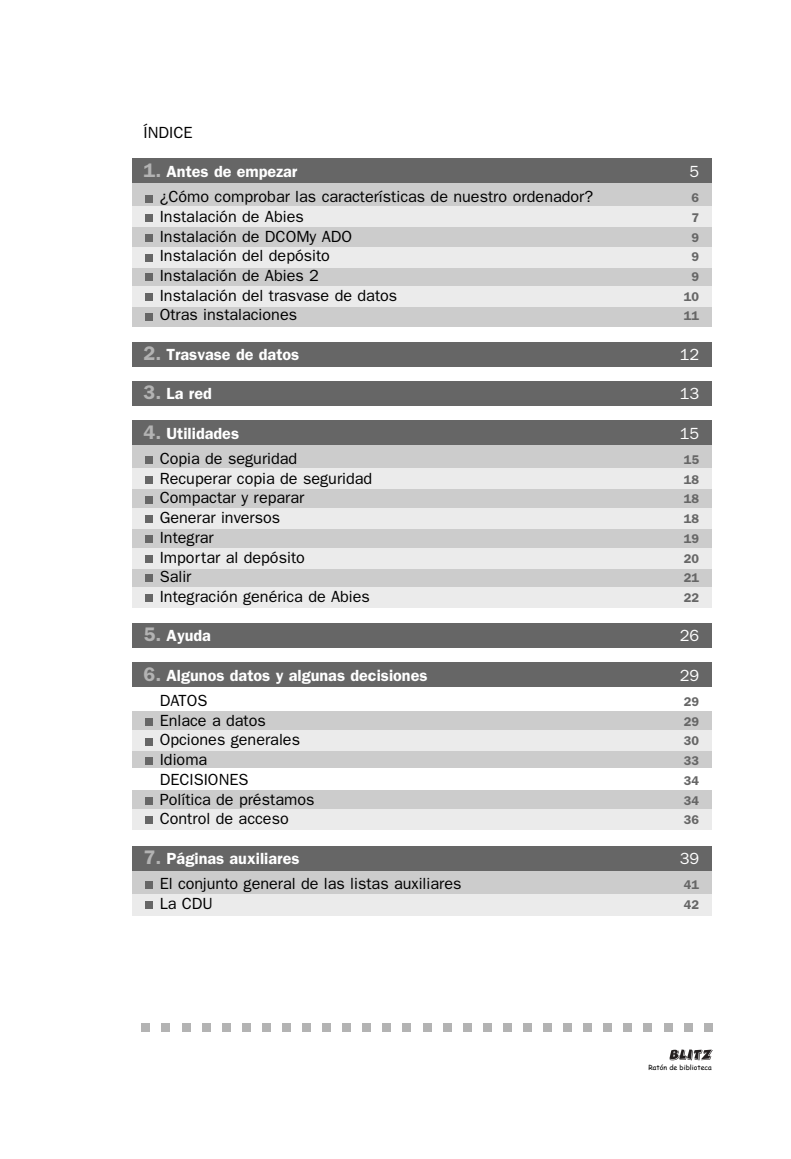
<style>
.page{position:relative;width:791px;height:1159px;background:#fff}
.page>*{position:absolute;margin:0;border:0;box-sizing:border-box;transform-origin:0 0}
.t1{font:16.1px "Franklin Gothic";color:#000}
.t2{font:600 16.1px "Franklin Gothic";color:#fff}
.t3{font:16.1px "Franklin Gothic";color:#fff}
.t4{font:600 12.6px "Franklin Gothic";color:#666}
.t5{font:7px "Comic Sans MS";color:#000}
.s1{font-size:19.6px;color:#b3b3b3}
</style>
<div class="page">
<div style="left:126px;top:158px;width:586px;height:169px;background:#ccc"></div>
<div style="left:126px;top:440px;width:586px;height:164px;background:#ccc"></div>
<div style="left:126px;top:711px;width:586px;height:57px;background:#ccc"></div>
<div style="left:126px;top:858px;width:586px;height:56px;background:#ccc"></div>
<div style="left:126px;top:158px;width:586px;height:25px;background:#666"></div>
<div style="left:126px;top:247px;width:586px;height:21px;background:#ebebeb"></div>
<div style="left:126px;top:206px;width:586px;height:21px;background:#ebebeb"></div>
<div style="left:126px;top:286px;width:586px;height:20px;background:#ebebeb"></div>
<div style="left:126px;top:730px;width:586px;height:20px;background:#ebebeb"></div>
<div style="left:126px;top:790px;width:586px;height:34px;background:#ccc"></div>
<div style="left:126px;top:808px;width:586px;height:21px;background:#ebebeb"></div>
<div style="left:126px;top:508px;width:586px;height:21px;background:#ebebeb"></div>
<div style="left:126px;top:468px;width:586px;height:21px;background:#ebebeb"></div>
<div style="left:126px;top:548px;width:586px;height:20px;background:#ebebeb"></div>
<div style="left:126px;top:588px;width:586px;height:20px;background:#ebebeb"></div>
<div style="left:126px;top:893px;width:586px;height:22px;background:#ebebeb"></div>
<div style="left:126px;top:420px;width:586px;height:25px;background:#666"></div>
<div style="left:126px;top:623px;width:586px;height:25px;background:#666"></div>
<div style="left:126px;top:662px;width:586px;height:25px;background:#666"></div>
<div style="left:126px;top:846px;width:586px;height:25px;background:#666"></div>
<div style="left:126px;top:381px;width:586px;height:25px;background:#666"></div>
<div style="left:126px;top:342px;width:586px;height:24px;background:#666"></div>
<div style="left:145px;top:901px;width:8px;height:7px;background:#666"></div>
<div style="left:145px;top:881px;width:8px;height:8px;background:#666"></div>
<div style="left:145px;top:816px;width:8px;height:8px;background:#666"></div>
<div style="left:145px;top:797px;width:8px;height:7px;background:#666"></div>
<div style="left:145px;top:757px;width:8px;height:8px;background:#666"></div>
<div style="left:145px;top:738px;width:8px;height:7px;background:#666"></div>
<div style="left:145px;top:718px;width:8px;height:7px;background:#666"></div>
<div style="left:145px;top:594px;width:8px;height:8px;background:#666"></div>
<div style="left:145px;top:574px;width:8px;height:8px;background:#666"></div>
<div style="left:145px;top:555px;width:8px;height:7px;background:#666"></div>
<div style="left:145px;top:535px;width:8px;height:8px;background:#666"></div>
<div style="left:145px;top:515px;width:8px;height:8px;background:#666"></div>
<div style="left:145px;top:496px;width:8px;height:7px;background:#666"></div>
<div style="left:145px;top:476px;width:8px;height:8px;background:#666"></div>
<div style="left:145px;top:456px;width:8px;height:8px;background:#666"></div>
<div style="left:145px;top:313px;width:8px;height:7px;background:#666"></div>
<div style="left:145px;top:293px;width:8px;height:8px;background:#666"></div>
<div style="left:145px;top:273px;width:8px;height:8px;background:#666"></div>
<div style="left:145px;top:254px;width:8px;height:7px;background:#666"></div>
<div style="left:145px;top:234px;width:8px;height:8px;background:#666"></div>
<div style="left:145px;top:214px;width:8px;height:8px;background:#666"></div>
<div style="left:145px;top:195px;width:8px;height:7px;background:#666"></div>
<div style="left:142px;top:1023px;width:8px;height:9px;background:#b3b3b3"></div>
<div style="left:162px;top:1023px;width:8px;height:9px;background:#b3b3b3"></div>
<div style="left:182px;top:1023px;width:8px;height:9px;background:#b3b3b3"></div>
<div style="left:202px;top:1023px;width:8px;height:9px;background:#b3b3b3"></div>
<div style="left:222px;top:1023px;width:8px;height:9px;background:#b3b3b3"></div>
<div style="left:242px;top:1023px;width:8px;height:9px;background:#b3b3b3"></div>
<div style="left:262px;top:1023px;width:8px;height:9px;background:#b3b3b3"></div>
<div style="left:282px;top:1023px;width:8px;height:9px;background:#b3b3b3"></div>
<div style="left:302px;top:1023px;width:9px;height:9px;background:#b3b3b3"></div>
<div style="left:323px;top:1023px;width:8px;height:9px;background:#b3b3b3"></div>
<div style="left:343px;top:1023px;width:8px;height:9px;background:#b3b3b3"></div>
<div style="left:363px;top:1023px;width:8px;height:9px;background:#b3b3b3"></div>
<div style="left:383px;top:1023px;width:8px;height:9px;background:#b3b3b3"></div>
<div style="left:403px;top:1023px;width:8px;height:9px;background:#b3b3b3"></div>
<div style="left:423px;top:1023px;width:8px;height:9px;background:#b3b3b3"></div>
<div style="left:443px;top:1023px;width:8px;height:9px;background:#b3b3b3"></div>
<div style="left:463px;top:1023px;width:8px;height:9px;background:#b3b3b3"></div>
<div style="left:483px;top:1023px;width:8px;height:9px;background:#b3b3b3"></div>
<div style="left:503px;top:1023px;width:8px;height:9px;background:#b3b3b3"></div>
<div style="left:523px;top:1023px;width:8px;height:9px;background:#b3b3b3"></div>
<div style="left:543px;top:1023px;width:9px;height:9px;background:#b3b3b3"></div>
<div style="left:564px;top:1023px;width:8px;height:9px;background:#b3b3b3"></div>
<div style="left:584px;top:1023px;width:8px;height:9px;background:#b3b3b3"></div>
<div style="left:604px;top:1023px;width:8px;height:9px;background:#b3b3b3"></div>
<div style="left:624px;top:1023px;width:8px;height:9px;background:#b3b3b3"></div>
<div style="left:644px;top:1023px;width:8px;height:9px;background:#b3b3b3"></div>
<div style="left:664px;top:1023px;width:8px;height:9px;background:#b3b3b3"></div>
<div style="left:684px;top:1023px;width:8px;height:9px;background:#b3b3b3"></div>
<div style="left:704px;top:1023px;width:8px;height:9px;background:#b3b3b3"></div>
<div style="left:111px;top:125px;width:21px;height:902px;background:#fff"></div>
<svg style="left:669px;top:1049px;width:44px;height:11px"></svg>
<p class="t1" style="left:144px;top:126px;width:50px">ÍNDICE</p>
<p class="t2" style="left:144px;top:166px;width:155px"><span class="s1">1.</span> Antes de empezar</p>
<p class="t3" style="left:689px;top:166px;width:11px">5</p>
<p class="t1" style="left:160px;top:191px;width:435px">¿Cómo comprobar las características de nuestro ordenador?</p>
<p class="t4" style="left:692px;top:194px;width:9px">6</p>
<p class="t1" style="left:160px;top:211px;width:146px">Instalación de Abies</p>
<p class="t4" style="left:692px;top:213px;width:9px">7</p>
<p class="t1" style="left:160px;top:230px;width:194px">Instalación de DCOMy ADO</p>
<p class="t4" style="left:692px;top:233px;width:9px">9</p>
<p class="t1" style="left:160px;top:250px;width:172px">Instalación del depósito</p>
<p class="t4" style="left:692px;top:253px;width:9px">9</p>
<p class="t1" style="left:160px;top:270px;width:161px">Instalación de Abies 2</p>
<p class="t4" style="left:692px;top:272px;width:9px">9</p>
<p class="t1" style="left:160px;top:290px;width:239px">Instalación del trasvase de datos</p>
<p class="t4" style="left:684px;top:292px;width:17px">10</p>
<p class="t1" style="left:160px;top:309px;width:139px">Otras instalaciones</p>
<p class="t4" style="left:684px;top:312px;width:17px">11</p>
<p class="t2" style="left:144px;top:349px;width:157px"><span class="s1">2.</span> Trasvase de datos</p>
<p class="t3" style="left:680px;top:349px;width:21px">12</p>
<p class="t2" style="left:144px;top:388px;width:70px"><span class="s1">3.</span> La red</p>
<p class="t3" style="left:680px;top:388px;width:21px">13</p>
<p class="t2" style="left:144px;top:427px;width:97px"><span class="s1">4.</span> Utilidades</p>
<p class="t3" style="left:680px;top:427px;width:21px">15</p>
<p class="t1" style="left:160px;top:453px;width:139px">Copia de seguridad</p>
<p class="t4" style="left:684px;top:455px;width:17px">15</p>
<p class="t1" style="left:160px;top:472px;width:214px">Recuperar copia de seguridad</p>
<p class="t4" style="left:684px;top:475px;width:17px">18</p>
<p class="t1" style="left:160px;top:492px;width:146px">Compactar y reparar</p>
<p class="t4" style="left:684px;top:495px;width:17px">18</p>
<p class="t1" style="left:160px;top:512px;width:122px">Generar inversos</p>
<p class="t4" style="left:684px;top:514px;width:17px">18</p>
<p class="t1" style="left:160px;top:531px;width:56px">Integrar</p>
<p class="t4" style="left:684px;top:534px;width:17px">19</p>
<p class="t1" style="left:160px;top:551px;width:147px">Importar al depósito</p>
<p class="t4" style="left:684px;top:554px;width:17px">20</p>
<p class="t1" style="left:160px;top:571px;width:33px">Salir</p>
<p class="t4" style="left:684px;top:573px;width:17px">21</p>
<p class="t1" style="left:160px;top:591px;width:212px">Integración genérica de Abies</p>
<p class="t4" style="left:684px;top:593px;width:17px">22</p>
<p class="t2" style="left:144px;top:630px;width:69px"><span class="s1">5.</span> Ayuda</p>
<p class="t3" style="left:680px;top:630px;width:21px">26</p>
<p class="t2" style="left:144px;top:669px;width:285px"><span class="s1">6.</span> Algunos datos y algunas decisiones</p>
<p class="t3" style="left:680px;top:669px;width:21px">29</p>
<p class="t1" style="left:160px;top:695px;width:49px">DATOS</p>
<p class="t4" style="left:684px;top:697px;width:17px">29</p>
<p class="t1" style="left:160px;top:714px;width:108px">Enlace a datos</p>
<p class="t4" style="left:684px;top:717px;width:17px">29</p>
<p class="t1" style="left:160px;top:734px;width:142px">Opciones generales</p>
<p class="t4" style="left:684px;top:736px;width:17px">30</p>
<p class="t1" style="left:160px;top:754px;width:49px">Idioma</p>
<p class="t4" style="left:684px;top:756px;width:17px">33</p>
<p class="t1" style="left:160px;top:773px;width:90px">DECISIONES</p>
<p class="t4" style="left:684px;top:776px;width:17px">34</p>
<p class="t1" style="left:160px;top:793px;width:156px">Política de préstamos</p>
<p class="t4" style="left:684px;top:796px;width:17px">34</p>
<p class="t1" style="left:160px;top:813px;width:131px">Control de acceso</p>
<p class="t4" style="left:684px;top:815px;width:17px">36</p>
<p class="t2" style="left:144px;top:852px;width:158px"><span class="s1">7.</span> Páginas auxiliares</p>
<p class="t3" style="left:680px;top:852px;width:21px">39</p>
<p class="t1" style="left:160px;top:878px;width:303px">El conjunto general de las listas auxiliares</p>
<p class="t4" style="left:684px;top:880px;width:17px">41</p>
<p class="t1" style="left:160px;top:897px;width:55px">La CDU</p>
<p class="t4" style="left:684px;top:900px;width:17px">42</p>
<p class="t5" style="left:648px;top:1063px;width:65px">Ratón de biblioteca</p>
</div>
